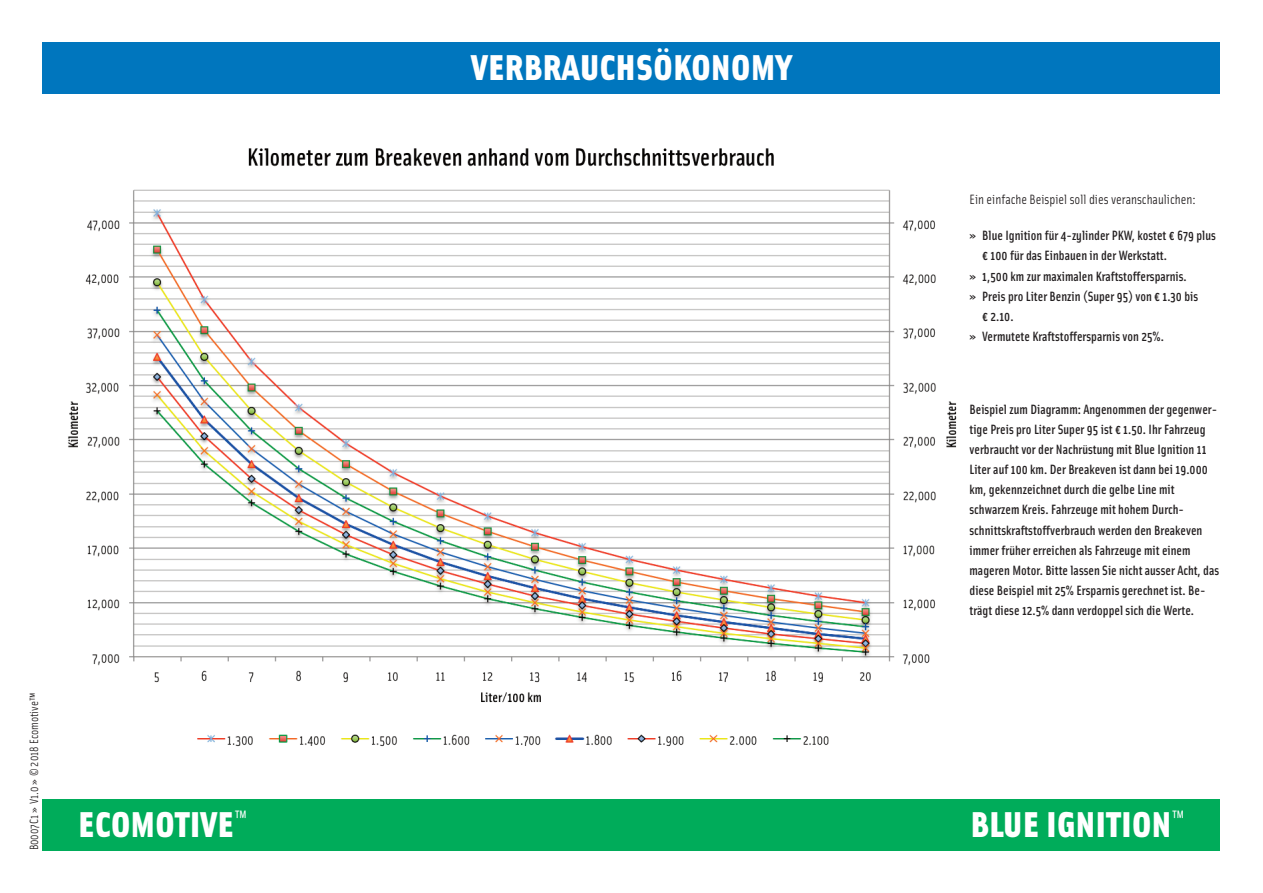
<style>
.page{position:relative;width:1263px;height:893px;background:#fff}
.page>*{position:absolute;margin:0;border:0;box-sizing:border-box;transform-origin:0 0}
.t1{font:900 36px "Solex OT";letter-spacing:.015em;color:#fff}
.t2{font:500 13.5px/20.1px "Solex OT";color:#231f20}
.t3{font:13.5px "Solex OT";color:#231f20}
.t4{font:12px "Solex OT";color:#231f20}
</style>
<div class="page">
<div style="left:43px;top:43px;width:1177px;height:51px;background:#0076be"></div>
<div style="left:43px;top:799px;width:1177px;height:51px;background:#00ac5a"></div>
<img style="left:68px;top:148px;width:889px;height:599px">
<h1 class="t1" style="left:471px;top:46px;width:322px">VERBRAUCHSÖKONOMY</h1>
<p class="t4" style="left:27px;top:850px;width:159px;rotate:-90deg">B0007C1 » V1.0 » © 2018 Ecomotive™</p>
<p class="t3" style="left:969px;top:191px;width:228px">Ein einfache Beispiel soll dies veranschaulichen:</p>
<p class="t2" style="left:969px;top:226px;width:248px">» Blue Ignition für 4-zylinder PKW, kostet € 679 plus</p>
<p class="t2" style="left:982px;top:246px;width:186px">€ 100 für das Einbauen in der Werkstatt.</p>
<p class="t2" style="left:969px;top:266px;width:219px">» 1,500 km zur maximalen Kraftstoffersparnis.</p>
<p class="t2" style="left:969px;top:286px;width:230px">» Preis pro Liter Benzin (Super 95) von € 1.30 bis</p>
<p class="t2" style="left:982px;top:306px;width:33px">€ 2.10.</p>
<p class="t2" style="left:969px;top:326px;width:196px">» Vermutete Kraftstoffersparnis von 25%.</p>
<p class="t2" style="left:969px;top:399px;width:251px">Beispiel zum Diagramm: Angenommen der gegenwer&shy;tige Preis pro Liter Super 95 ist € 1.50. Ihr Fahrzeug verbraucht vor der Nachrüstung mit Blue Ignition 11<br>Liter auf 100 km. Der Breakeven ist dann bei 19.000 km, gekennzeichnet durch die gelbe Line mit schwarzem Kreis. Fahrzeuge mit hohem Durch&shy;schnittskraftstoffverbrauch werden den Breakeven immer früher erreichen als Fahrzeuge mit einem mageren Motor. Bitte lassen Sie nicht ausser Acht, das diese Beispiel mit 25% Ersparnis gerechnet ist. Be&shy;trägt diese 12.5% dann verdoppel sich die Werte.</p>
<h1 class="t1" style="left:79px;top:803px;width:170px">ECOMOTIVE<sup>™</sup></h1>
<h1 class="t1" style="left:971px;top:803px;width:215px">BLUE IGNITION<sup>™</sup></h1>
</div>
